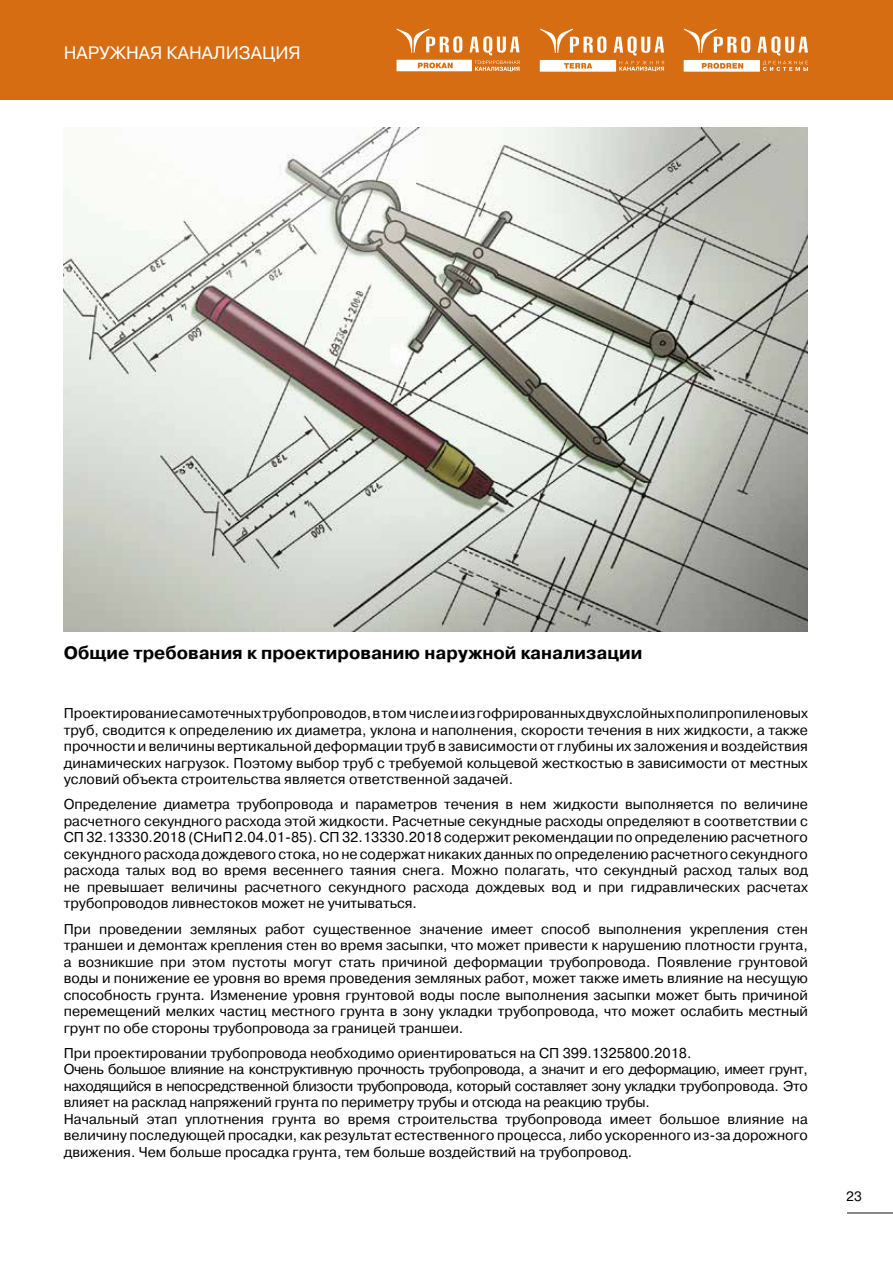
<style>
.page{position:relative;width:893px;height:1263px;background:#fff}
.page>*{position:absolute;margin:0;border:0;box-sizing:border-box;transform-origin:0 0}
.t1{font:700 18px "Pragmatica";color:#000}
.t2{font:18px "Pragmatica";color:#fff}
.t3{font:14.25px/16.5px "Pragmatica";color:#000;text-align:justify}
.t4{font:13.5px "Pragmatica";color:#000}
</style>
<div class="page">
<hr style="left:847px;top:1212px;width:46px;height:2px;background:#878787">
<div style="left:0;top:0;width:893px;height:100px;background:#d76d12"></div>
<img style="left:64px;top:128px;width:744px;height:503px">
<svg style="left:540px;top:29px;width:124px;height:43px"></svg>
<svg style="left:396px;top:29px;width:124px;height:43px"></svg>
<svg style="left:684px;top:29px;width:124px;height:43px"></svg>
<p class="t2" style="left:64px;top:41px;width:238px">НАРУЖНАЯ КАНАЛИЗАЦИЯ</p>
<p class="t1" style="left:64px;top:641px;width:580px">Общие требования к проектированию наружной канализации</p>
<p class="t3" style="left:64px;top:706px;width:746px">Проектирование самотечных трубопроводов, в том числе и из гофрированных двухслойных полипропиленовых труб, сводится к определению их диаметра, уклона и наполнения, скорости течения в них жидкости, а также прочности и величины вертикальной деформации труб в зависимости от глубины их заложения и воздействия динамических нагрузок. Поэтому выбор труб с требуемой кольцевой жесткостью в зависимости от местных условий объекта строительства является ответственной задачей.</p>
<p class="t3" style="left:64px;top:797px;width:746px">Определение диаметра трубопровода и параметров течения в нем жидкости выполняется по величине расчетного секундного расхода этой жидкости. Расчетные секундные расходы определяют в соответствии с СП 32.13330.2018 (СНиП 2.04.01-85). СП 32.13330.2018 содержит рекомендации по определению расчетного секундного расхода дождевого стока, но не содержат никаких данных по определению расчетного секундного расхода талых вод во время весеннего таяния снега. Можно полагать, что секундный расход талых вод не превышает величины расчетного секундного расхода дождевых вод и при гидравлических расчетах трубопроводов ливнестоков может не учитываться.</p>
<p class="t3" style="left:64px;top:921px;width:746px">При проведении земляных работ существенное значение имеет способ выполнения укрепления стен траншеи и демонтаж крепления стен во время засыпки, что может привести к нарушению плотности грунта, а возникшие при этом пустоты могут стать причиной деформации трубопровода. Появление грунтовой воды и понижение ее уровня во время проведения земляных работ, может также иметь влияние на несущую способность грунта. Изменение уровня грунтовой воды после выполнения засыпки может быть причиной перемещений мелких частиц местного грунта в зону укладки трубопровода, что может ослабить местный грунт по обе стороны трубопровода за границей траншеи.</p>
<p class="t3" style="left:64px;top:1045px;width:746px;text-align:left">При проектировании трубопровода необходимо ориентироваться на СП 399.1325800.2018.<br>Очень большое влияние на конструктивную прочность трубопровода, а значит и его деформацию, имеет грунт, находящийся в непосредственной близости трубопровода, который составляет зону укладки трубопровода. Это влияет на расклад напряжений грунта по периметру трубы и отсюда на реакцию трубы.<br>Начальный этап уплотнения грунта во время строительства трубопровода имеет большое влияние на величину последующей просадки, как результат естественного процесса, либо ускоренного из-за дорожного движения. Чем больше просадка грунта, тем больше воздействий на трубопровод.</p>
<p class="t4" style="left:846px;top:1188px;width:17px">23</p>
</div>
